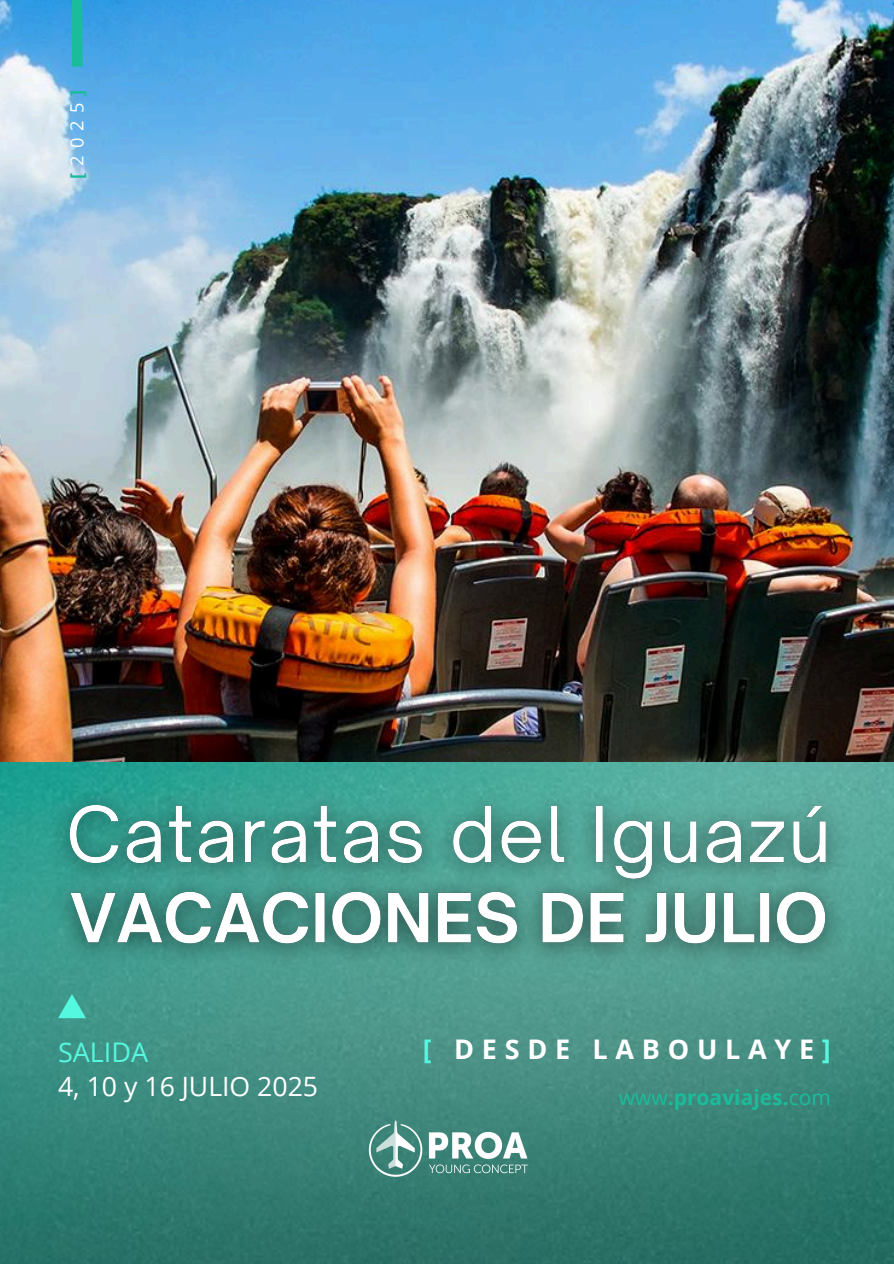
<style>
.page{position:relative;width:894px;height:1264px;background:#fff}
.page>*{position:absolute;margin:0;border:0;box-sizing:border-box;transform-origin:0 0}
.t1{font:700 27px "Open Sans";letter-spacing:.285em;color:#fff}
.t2{font:27px "Open Sans";color:#54f8de}
.t3{font:26.7px "Open Sans";color:#fff}
.t4{font:700 21px "Open Sans";color:#1bbc9b}
.t5{font:18.15px "Open Sans";color:#fff}
.s1{font-weight:700;color:#1bbc9b}
.s2{color:#54f8de}
.s3{font-weight:400}
</style>
<div class="page">
<img style="left:0;top:761px;width:893px;height:502px">
<img style="left:0;top:0;width:893px;height:761px">
<img style="left:333px;top:1106px;width:230px;height:89px">
<svg style="left:58px;top:993px;width:28px;height:25px"></svg>
<svg style="left:72px;top:0;width:10px;height:67px"></svg>
<img style="left:37px;top:775px;width:822px;height:203px">
<p class="t5" style="left:64px;top:179px;width:91px;rotate:-90deg"><span class="s1">[</span>2025<span class="s1">]</span></p>
<p class="t2" style="left:58px;top:1032px;width:92px">SALIDA</p>
<p class="t3" style="left:58px;top:1067px;width:261px">4, 10 y 16 JULIO 2025</p>
<p class="t1" style="left:422px;top:1030px;width:409px"><span class="s2">[</span> DESDE LABOULAYE<span class="s2">]</span></p>
<p class="t4" style="left:618px;top:1082px;width:213px"><span class="s3">www</span>.proaviajes.<span class="s3">com</span></p>
</div>
